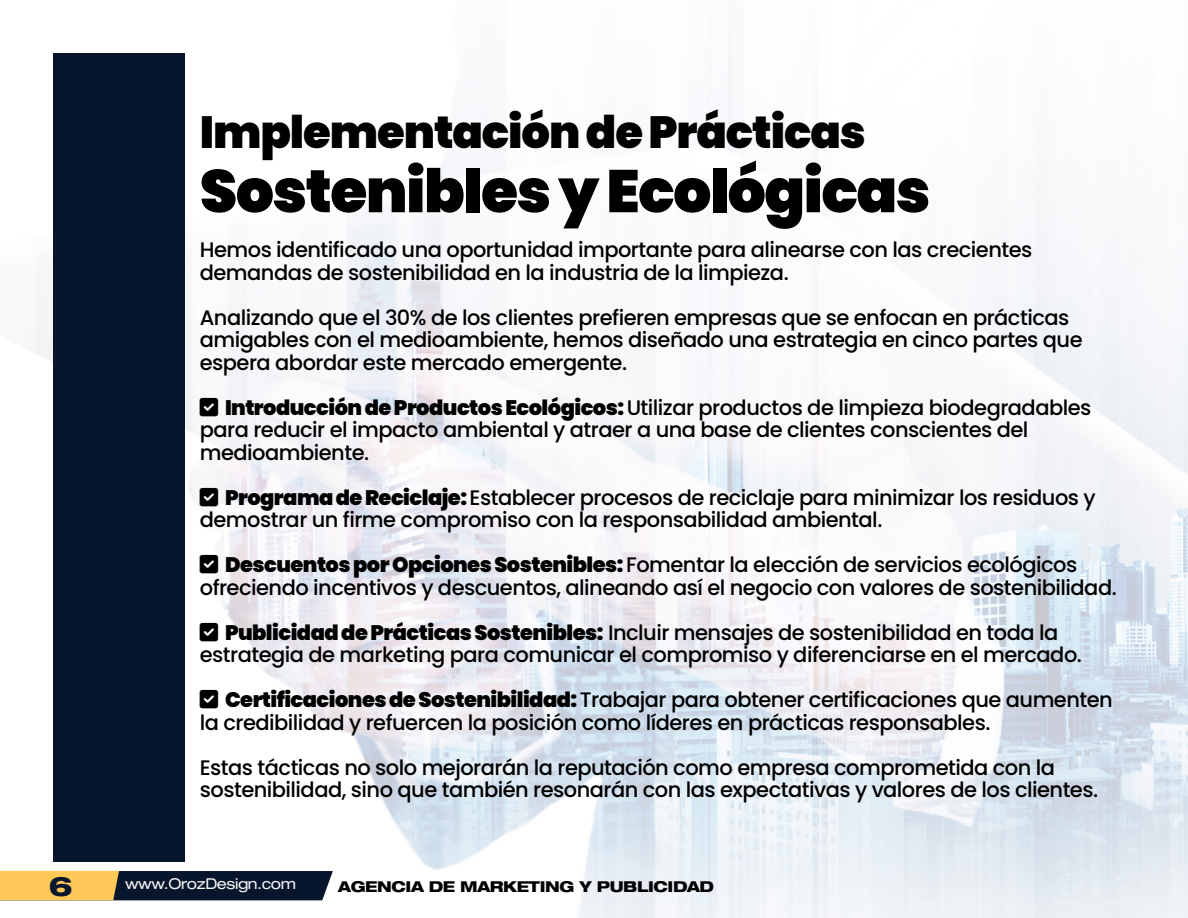
<style>
.page{position:relative;width:1188px;height:918px;background:#fff}
.page>*{position:absolute;margin:0;border:0;box-sizing:border-box;transform-origin:0 0}
.t1{font:900 60px "Poppins";letter-spacing:-.025em;color:#000}
.t2{font:900 45px "Poppins";letter-spacing:-.025em;color:#000}
.t3{font:800 expanded 27px "Helvetica Neue";color:#0a172e}
.t4{font:500 21px/22.5px "Poppins";letter-spacing:-.025em;color:#000}
.t5{font:800 expanded 15px "Helvetica Neue";letter-spacing:-.025em;color:#000}
.t6{font:expanded 15px "Helvetica Neue";letter-spacing:-.025em;color:#f4f4f4}
.s1{font-weight:900}
</style>
<div class="page">
<img style="left:0;top:65px;width:1188px;height:853px">
<svg style="left:0;top:871px;width:333px;height:29px;background:#61583f"></svg>
<div style="left:53px;top:53px;width:132px;height:808px;background:#07162d"></div>
<svg style="left:200px;top:398px;width:18px;height:18px"></svg>
<svg style="left:200px;top:488px;width:18px;height:18px"></svg>
<svg style="left:200px;top:555px;width:18px;height:19px"></svg>
<svg style="left:200px;top:623px;width:18px;height:18px"></svg>
<svg style="left:200px;top:690px;width:18px;height:18px"></svg>
<h2 class="t2" style="left:200px;top:106px;width:668px">Implementación de Prácticas</h2>
<h1 class="t1" style="left:200px;top:156px;width:732px">Sostenibles y Ecológicas</h1>
<p class="t4" style="left:200px;top:239px;width:834px">Hemos identificado una oportunidad importante para alinearse con las crecientes demandas de sostenibilidad en la industria de la limpieza.</p>
<p class="t4" style="left:200px;top:306px;width:884px">Analizando que el 30% de los clientes prefieren empresas que se enfocan en prácticas amigables con el medioambiente, hemos diseñado una estrategia en cinco partes que espera abordar este mercado emergente.</p>
<p class="t4" style="left:200px;top:396px;width:893px">▲❑◆ <span class="s1">Introducción de Productos Ecológicos:</span> Utilizar productos de limpieza biodegradables para reducir el impacto ambiental y atraer a una base de clientes conscientes del medioambiente.</p>
<p class="t4" style="left:200px;top:486px;width:897px">▲❑◆ <span class="s1">Programa de Reciclaje:</span> Establecer procesos de reciclaje para minimizar los residuos y demostrar un firme compromiso con la responsabilidad ambiental.</p>
<p class="t4" style="left:200px;top:554px;width:919px">▲❑◆ <span class="s1">Descuentos por Opciones Sostenibles:</span> Fomentar la elección de servicios ecológicos ofreciendo incentivos y descuentos, alineando así el negocio con valores de sostenibilidad.</p>
<p class="t4" style="left:200px;top:621px;width:884px">▲❑◆ <span class="s1">Publicidad de Prácticas Sostenibles:</span> Incluir mensajes de sostenibilidad en toda la estrategia de marketing para comunicar el compromiso y diferenciarse en el mercado.</p>
<p class="t4" style="left:200px;top:689px;width:915px">▲❑◆ <span class="s1">Certificaciones de Sostenibilidad:</span> Trabajar para obtener certificaciones que aumenten la credibilidad y refuercen la posición como líderes en prácticas responsables.</p>
<p class="t4" style="left:200px;top:756px;width:900px">Estas tácticas no solo mejorarán la reputación como empresa comprometida con la sostenibilidad, sino que también resonarán con las expectativas y valores de los clientes.</p>
<p class="t3" style="left:49px;top:869px;width:25px">6</p>
<p class="t6" style="left:125px;top:875px;width:173px">www.OrozDesign.com</p>
<p class="t5" style="left:338px;top:877px;width:377px">AGENCIA DE MARKETING Y PUBLICIDAD</p>
</div>
